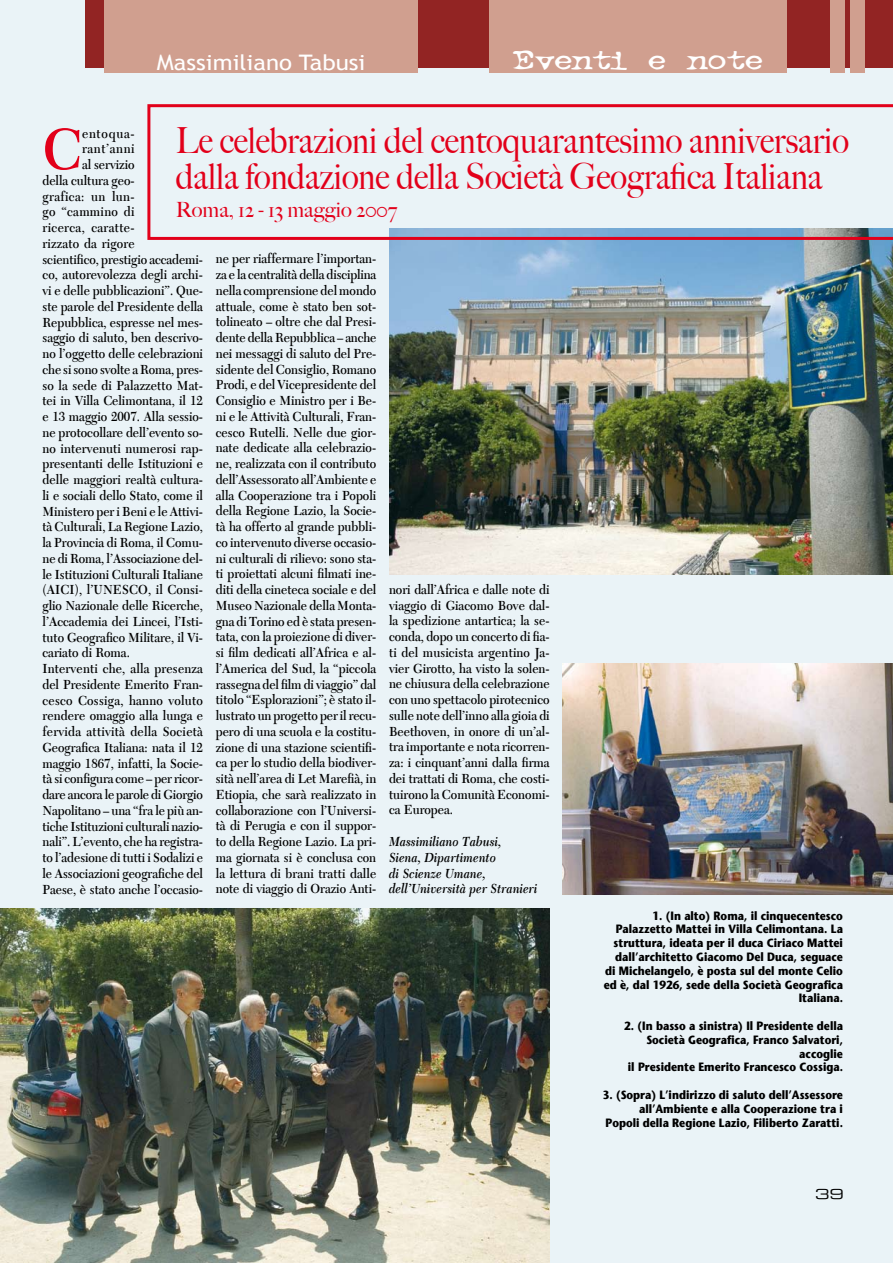
<style>
.page{position:relative;width:893px;height:1263px;background:#eaf3f7}
.page>*{position:absolute;margin:0;border:0;box-sizing:border-box;transform-origin:0 0}
.t1{font:600 60.75px "New Caledonia";color:#e2001a;scale:.9 1}
.t2{font:500 36px/36px "Big Caslon";color:#e2001a;scale:.9 1}
.t3{font:30px "Typewriter OS Oldstyle";color:#fff;scale:1.35 1}
.t4{font:21.3px "Trebuchet MS";color:#fff;scale:1.12 1}
.t5{font:500 21px "Big Caslon";color:#e2001a}
.t6{font:600 13.8px/15.8px "New Caledonia";color:#000;text-align:justify;scale:.9 1}
.t7{font:italic 600 13.8px/15.8px "New Caledonia";color:#000;scale:.9 1}
.t8{font:600 13.8px "New Caledonia";letter-spacing:.02em;color:#000;scale:.9 1}
.t9{font:600 13.8px "New Caledonia";letter-spacing:.03em;color:#000;scale:.9 1}
.t10{font:600 13.8px "New Caledonia";letter-spacing:.025em;color:#000;scale:.9 1}
.t11{font:600 13.8px "New Caledonia";letter-spacing:.05em;color:#000;scale:.9 1}
.t12{font:600 13.8px "New Caledonia";letter-spacing:.06em;color:#000;scale:.9 1}
.t13{font:13.5px "Eurostile Extended Two";color:#000;scale:1.11 1}
.t14{font:700 12px/13.8px "Stone Sans";color:#000;text-align:right;scale:.88 1}
</style>
<div class="page">
<img style="left:389px;top:240px;width:504px;height:334px">
<div style="left:85px;top:0;width:808px;height:68px;background:#922423"></div>
<div style="left:489px;top:0;width:297px;height:72px;background:#d09f8f"></div>
<div style="left:104px;top:0;width:314px;height:72px;background:#d09f8f"></div>
<div style="left:830px;top:0;width:15px;height:72px;background:#d09f8f"></div>
<div style="left:850px;top:0;width:14px;height:72px;background:#d09f8f"></div>
<svg style="left:147px;top:104px;width:746px;height:136px"></svg>
<img style="left:0;top:908px;width:550px;height:355px">
<img style="left:562px;top:664px;width:331px;height:230px">
<h3 class="t4" style="left:157px;top:50px;width:188px">Massimiliano Tabusi</h3>
<h3 class="t3" style="left:513px;top:44px;width:186px">Eventi e note</h3>
<h2 class="t2" style="left:176px;top:123px;width:749px">Le celebrazioni del centoquarantesimo anniversario dalla fondazione della Società Geografica Italiana</h2>
<h3 class="t5" style="left:176px;top:198px;width:223px">Roma, 12 - 13 maggio 2007</h3>
<h1 class="t1" style="left:43px;top:113px;width:45px">C</h1>
<p class="t12" style="left:82px;top:125px;width:60px">entoqua-</p>
<p class="t11" style="left:82px;top:141px;width:60px">rant’anni</p>
<p class="t6" style="left:82px;top:157px;width:60px">al servizio</p>
<p class="t6" style="left:43px;top:173px;width:104px">della cultura geo-</p>
<p class="t9" style="left:43px;top:188px;width:104px">grafica: un lun-</p>
<p class="t10" style="left:43px;top:204px;width:104px">go “cammino di</p>
<p class="t9" style="left:43px;top:219px;width:104px">ricerca, caratte-</p>
<p class="t6" style="left:43px;top:236px;width:104px">rizzato da rigore</p>
<p class="t6" style="left:43px;top:251px;width:180px">scientifico, prestigio accademi-</p>
<p class="t6" style="left:43px;top:267px;width:180px">co, autorevolezza degli archi-</p>
<p class="t6" style="left:43px;top:283px;width:180px">vi e delle pubblicazioni”. Que-</p>
<p class="t6" style="left:43px;top:299px;width:180px">ste parole del Presidente della</p>
<p class="t6" style="left:43px;top:314px;width:180px">Repubblica, espresse nel mes-</p>
<p class="t6" style="left:43px;top:330px;width:180px">saggio di saluto, ben descrivo-</p>
<p class="t6" style="left:43px;top:346px;width:180px">no l’oggetto delle celebrazioni</p>
<p class="t6" style="left:43px;top:362px;width:180px">che si sono svolte a Roma, pres-</p>
<p class="t6" style="left:43px;top:377px;width:180px">so la sede di Palazzetto Mat-</p>
<p class="t6" style="left:43px;top:393px;width:180px">tei in Villa Celimontana, il 12</p>
<p class="t6" style="left:43px;top:409px;width:180px">e 13 maggio 2007. Alla sessio-</p>
<p class="t6" style="left:43px;top:425px;width:180px">ne protocollare dell’evento so-</p>
<p class="t6" style="left:43px;top:440px;width:180px">no intervenuti numerosi rap-</p>
<p class="t6" style="left:43px;top:456px;width:180px">presentanti delle Istituzioni e</p>
<p class="t6" style="left:43px;top:472px;width:180px">delle maggiori realtà cultura-</p>
<p class="t6" style="left:43px;top:488px;width:180px">li e sociali dello Stato, come il</p>
<p class="t6" style="left:43px;top:503px;width:180px">Ministero per i Beni e le Attivi-</p>
<p class="t6" style="left:43px;top:519px;width:180px">tà Culturali, La Regione Lazio,</p>
<p class="t6" style="left:43px;top:535px;width:180px">la Provincia di Roma, il Comu-</p>
<p class="t6" style="left:43px;top:551px;width:180px">ne di Roma, l’Associazione del-</p>
<p class="t6" style="left:43px;top:566px;width:180px">le Istituzioni Culturali Italiane</p>
<p class="t6" style="left:43px;top:582px;width:180px">(AICI), l’UNESCO, il Consi-</p>
<p class="t6" style="left:43px;top:598px;width:180px">glio Nazionale delle Ricerche,</p>
<p class="t6" style="left:43px;top:614px;width:180px">l’Accademia dei Lincei, l’Isti-</p>
<p class="t6" style="left:43px;top:629px;width:180px">tuto Geografico Militare, il Vi-</p>
<p class="t6" style="left:43px;top:645px;width:99px">cariato di Roma.</p>
<p class="t6" style="left:43px;top:661px;width:180px">Interventi che, alla presenza</p>
<p class="t6" style="left:43px;top:677px;width:180px">del Presidente Emerito Fran-</p>
<p class="t8" style="left:43px;top:692px;width:180px">cesco Cossiga, hanno voluto</p>
<p class="t6" style="left:43px;top:708px;width:180px">rendere omaggio alla lunga e</p>
<p class="t8" style="left:43px;top:723px;width:180px">fervida attività della Società</p>
<p class="t6" style="left:43px;top:740px;width:180px">Geografica Italiana: nata il 12</p>
<p class="t6" style="left:43px;top:755px;width:180px">maggio 1867, infatti, la Socie-</p>
<p class="t6" style="left:43px;top:771px;width:180px">tà si configura come – per ricor-</p>
<p class="t6" style="left:43px;top:787px;width:180px">dare ancora le parole di Giorgio</p>
<p class="t6" style="left:43px;top:803px;width:180px">Napolitano – una “fra le più an-</p>
<p class="t6" style="left:43px;top:818px;width:180px">tiche Istituzioni culturali nazio-</p>
<p class="t6" style="left:43px;top:834px;width:180px">nali”. L’evento, che ha registra-</p>
<p class="t6" style="left:43px;top:850px;width:180px">to l’adesione di tutti i Sodalizi e</p>
<p class="t6" style="left:43px;top:866px;width:180px">le Associazioni geografiche del</p>
<p class="t6" style="left:43px;top:881px;width:180px">Paese, è stato anche l’occasio-</p>
<p class="t6" style="left:216px;top:251px;width:180px">ne per riaffermare l’importan&shy;za e la centralità della disciplina nella comprensione del mondo attuale, come è stato ben sot&shy;tolineato – oltre che dal Presi&shy;dente della Repubblica – anche nei messaggi di saluto del Pre&shy;sidente del Consiglio, Romano Prodi, e del Vicepresidente del Consiglio e Ministro per i Be&shy;ni e le Attività Culturali, Fran&shy;cesco Rutelli. Nelle due gior&shy;nate dedicate alla celebrazio&shy;ne, realizzata con il contributo dell’Assessorato all’Ambiente e alla Cooperazione tra i Popoli della Regione Lazio, la Socie&shy;tà ha offerto al grande pubbli&shy;co intervenuto diverse occasio&shy;ni culturali di rilievo: sono sta&shy;ti proiettati alcuni filmati ine&shy;diti della cineteca sociale e del Museo Nazionale della Monta&shy;gna di Torino ed è stata presen&shy;tata, con la proiezione di diver&shy;si film dedicati all’Africa e al&shy;l’America del Sud, la “piccola rassegna del film di viaggio” dal titolo “Esplorazioni”; è stato il&shy;lustrato un progetto per il recu&shy;pero di una scuola e la costitu&shy;zione di una stazione scientifi&shy;ca per lo studio della biodiver&shy;sità nell’area di Let Marefià, in Etiopia, che sarà realizzato in collaborazione con l’Universi&shy;tà di Perugia e con il suppor&shy;to della Regione Lazio. La pri&shy;ma giornata si è conclusa con la lettura di brani tratti dalle note di viaggio di Orazio Anti-</p>
<p class="t6" style="left:389px;top:582px;width:180px">nori dall’Africa e dalle note di viaggio di Giacomo Bove dal&shy;la spedizione antartica; la se&shy;conda, dopo un concerto di fia&shy;ti del musicista argentino Ja&shy;vier Girotto, ha visto la solen&shy;ne chiusura della celebrazione con uno spettacolo pirotecnico sulle note dell’inno alla gioia di Beethoven, in onore di un’al&shy;tra importante e nota ricorren&shy;za: i cinquant’anni dalla firma dei trattati di Roma, che costi&shy;tuirono la Comunità Economi&shy;ca Europea.</p>
<p class="t7" style="left:389px;top:834px;width:167px">Massimiliano Tabusi,<br>Siena, Dipartimento<br>di Scienze Umane, dell’Università per Stranieri</p>
<p class="t14" style="left:604px;top:908px;width:273px">1. (In alto) Roma, il cinquecentesco Palazzetto Mattei in Villa Celimontana. La struttura, ideata per il duca Ciriaco Mattei dall’architetto Giacomo Del Duca, seguace di Michelangelo, è posta sul del monte Celio ed è, dal 1926, sede della Società Geografica Italiana.</p>
<p class="t14" style="left:624px;top:1019px;width:250px">2. (In basso a sinistra) Il Presidente della Società Geografica, Franco Salvatori, accoglie<br>il Presidente Emerito Francesco Cossiga.</p>
<p class="t14" style="left:603px;top:1088px;width:274px">3. (Sopra) L’indirizzo di saluto dell’Assessore all’Ambiente e alla Cooperazione tra i<br>Popoli della Regione Lazio, Filiberto Zaratti.</p>
<p class="t13" style="left:815px;top:1185px;width:28px">39</p>
</div>
